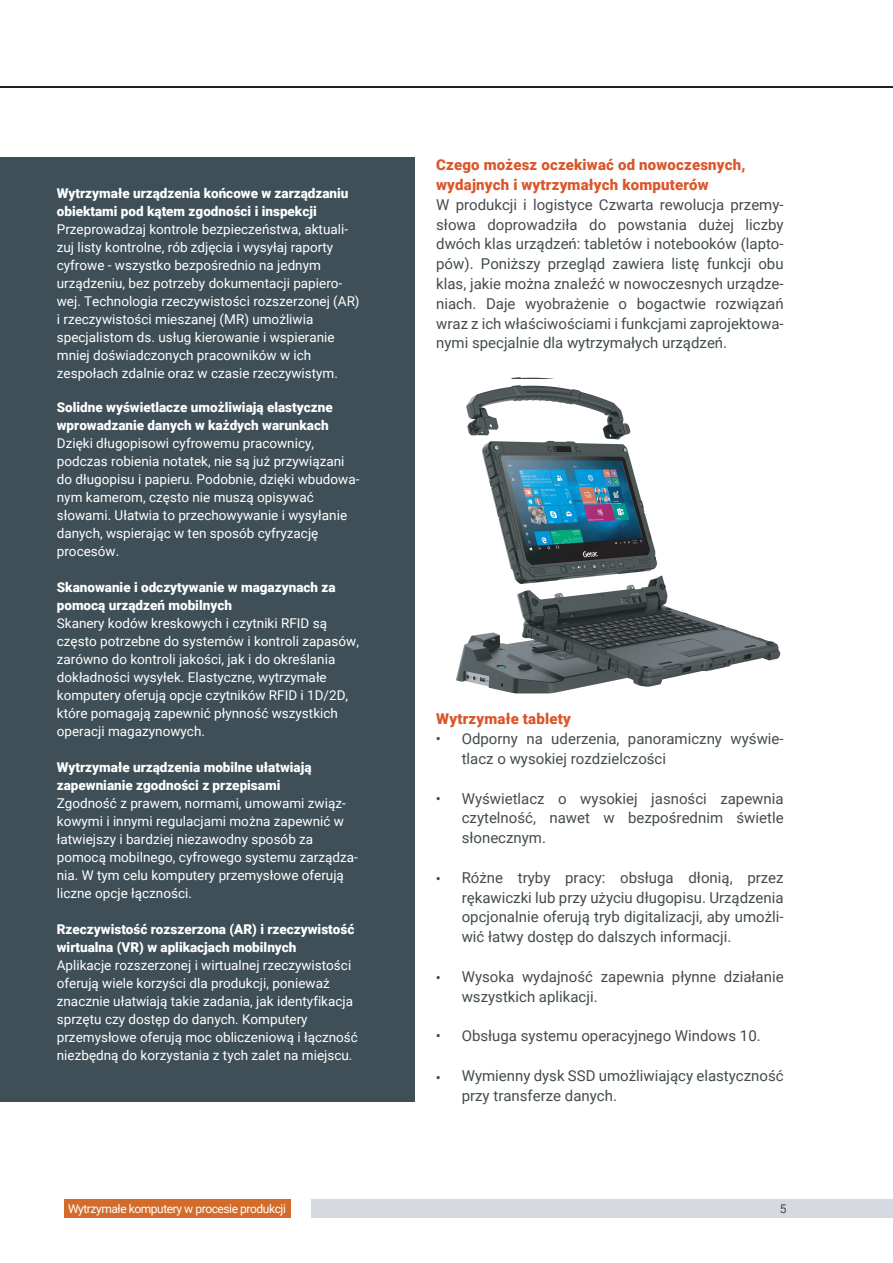
<style>
.page{position:relative;width:893px;height:1263px;background:#fff}
.page>*{position:absolute;margin:0;border:0;box-sizing:border-box;transform-origin:0 0}
.t1{font:15px/19.8px "Roboto";color:#434b4c;text-align:justify}
.t2{font:900 15px/19.5px "Roboto";letter-spacing:.01em;color:#da562b}
.t3{font:13.5px/18px "Roboto";color:#fff}
.t4{font:900 13.5px/18px "Roboto";color:#fff}
.t5{font:12px "Roboto";letter-spacing:-.035em;color:#fff}
.t6{font:12px "Roboto";color:#434b4c}
</style>
<div class="page">
<div style="left:312px;top:1199px;width:581px;height:18px;background:#d6d9df"></div>
<div style="left:64px;top:1199px;width:227px;height:18px;background:#d36c2b"></div>
<hr style="left:0;top:86px;width:893px;height:2px;background:#232021">
<div style="left:0;top:157px;width:415px;height:945px;background:#3e4f57"></div>
<img style="left:456px;top:385px;width:325px;height:309px">
<p class="t4" style="left:57px;top:183px;width:293px">Wytrzymałe urządzenia końcowe w zarządzaniu obiektami pod kątem zgodności i inspekcji</p>
<p class="t3" style="left:57px;top:219px;width:304px">Przeprowadzaj kontrole bezpieczeństwa, aktuali&shy;zuj listy kontrolne, rób zdjęcia i wysyłaj raporty cyfrowe - wszystko bezpośrednio na jednym urządzeniu, bez potrzeby dokumentacji papiero&shy;wej. Technologia rzeczywistości rozszerzonej (AR) i rzeczywistości mieszanej (MR) umożliwia specjalistom ds. usług kierowanie i wspieranie mniej doświadczonych pracowników w ich zespołach zdalnie oraz w czasie rzeczywistym.</p>
<p class="t4" style="left:57px;top:398px;width:277px">Solidne wyświetlacze umożliwiają elastyczne wprowadzanie danych w każdych warunkach</p>
<p class="t3" style="left:57px;top:434px;width:304px">Dzięki długopisowi cyfrowemu pracownicy, podczas robienia notatek, nie są już przywiązani do długopisu i papieru. Podobnie, dzięki wbudowa&shy;nym kamerom, często nie muszą opisywać słowami. Ułatwia to przechowywanie i wysyłanie danych, wspierając w ten sposób cyfryzację procesów.</p>
<p class="t4" style="left:57px;top:578px;width:280px">Skanowanie i odczytywanie w magazynach za pomocą urządzeń mobilnych</p>
<p class="t3" style="left:57px;top:614px;width:304px">Skanery kodów kreskowych i czytniki RFID są często potrzebne do systemów i kontroli zapasów, zarówno do kontroli jakości, jak i do określania dokładności wysyłek. Elastyczne, wytrzymałe komputery oferują opcje czytników RFID i 1D/2D, które pomagają zapewnić płynność wszystkich operacji magazynowych.</p>
<p class="t4" style="left:57px;top:757px;width:256px">Wytrzymałe urządzenia mobilne ułatwiają zapewnianie zgodności z przepisami</p>
<p class="t3" style="left:57px;top:793px;width:302px">Zgodność z prawem, normami, umowami związ&shy;kowymi i innymi regulacjami można zapewnić w łatwiejszy i bardziej niezawodny sposób za pomocą mobilnego, cyfrowego systemu zarządza&shy;nia. W tym celu komputery przemysłowe oferują liczne opcje łączności.</p>
<p class="t4" style="left:57px;top:919px;width:299px">Rzeczywistość rozszerzona (AR) i rzeczywistość wirtualna (VR) w aplikacjach mobilnych</p>
<p class="t3" style="left:57px;top:955px;width:303px">Aplikacje rozszerzonej i wirtualnej rzeczywistości oferują wiele korzyści dla produkcji, ponieważ znacznie ułatwiają takie zadania, jak identyfikacja sprzętu czy dostęp do danych. Komputery przemysłowe oferują moc obliczeniową i łączność niezbędną do korzystania z tych zalet na miejscu.</p>
<p class="t5" style="left:68px;top:1200px;width:219px">Wytrzymałe komputery w procesie produkcji</p>
<p class="t2" style="left:436px;top:155px;width:311px">Czego możesz oczekiwać od nowoczesnych, wydajnych i wytrzymałych komputerów</p>
<p class="t1" style="left:436px;top:194px;width:349px">W produkcji i logistyce Czwarta rewolucja przemy&shy;słowa doprowadziła do powstania dużej liczby dwóch klas urządzeń: tabletów i notebooków (lapto&shy;pów). Poniższy przegląd zawiera listę funkcji obu klas, jakie można znaleźć w nowoczesnych urządze&shy;niach. Daje wyobrażenie o bogactwie rozwiązań wraz z ich właściwościami i funkcjami zaprojektowa&shy;nymi specjalnie dla wytrzymałych urządzeń.</p>
<p class="t2" style="left:436px;top:709px;width:136px">Wytrzymałe tablety</p>
<p class="t1" style="left:462px;top:728px;width:323px">Odporny na uderzenia, panoramiczny wyświe&shy;tlacz o wysokiej rozdzielczości</p>
<p class="t1" style="left:462px;top:788px;width:323px">Wyświetlacz o wysokiej jasności zapewnia czytelność, nawet w bezpośrednim świetle słonecznym.</p>
<p class="t1" style="left:462px;top:867px;width:323px">Różne tryby pracy: obsługa dłonią, przez rękawiczki lub przy użyciu długopisu. Urządzenia opcjonalnie oferują tryb digitalizacji, aby umożli&shy;wić łatwy dostęp do dalszych informacji.</p>
<p class="t1" style="left:462px;top:966px;width:323px">Wysoka wydajność zapewnia płynne działanie wszystkich aplikacji.</p>
<p class="t1" style="left:462px;top:1025px;width:300px">Obsługa systemu operacyjnego Windows 10.</p>
<p class="t1" style="left:462px;top:1065px;width:323px">Wymienny dysk SSD umożliwiający elastyczność przy transferze danych.</p>
<p class="t1" style="left:436px;top:728px;width:7px">•</p>
<p class="t1" style="left:436px;top:788px;width:7px">•</p>
<p class="t1" style="left:436px;top:868px;width:7px">•</p>
<p class="t1" style="left:436px;top:967px;width:7px">•</p>
<p class="t1" style="left:436px;top:1025px;width:7px">•</p>
<p class="t1" style="left:436px;top:1067px;width:7px">•</p>
<p class="t6" style="left:780px;top:1200px;width:8px">5</p>
</div>
